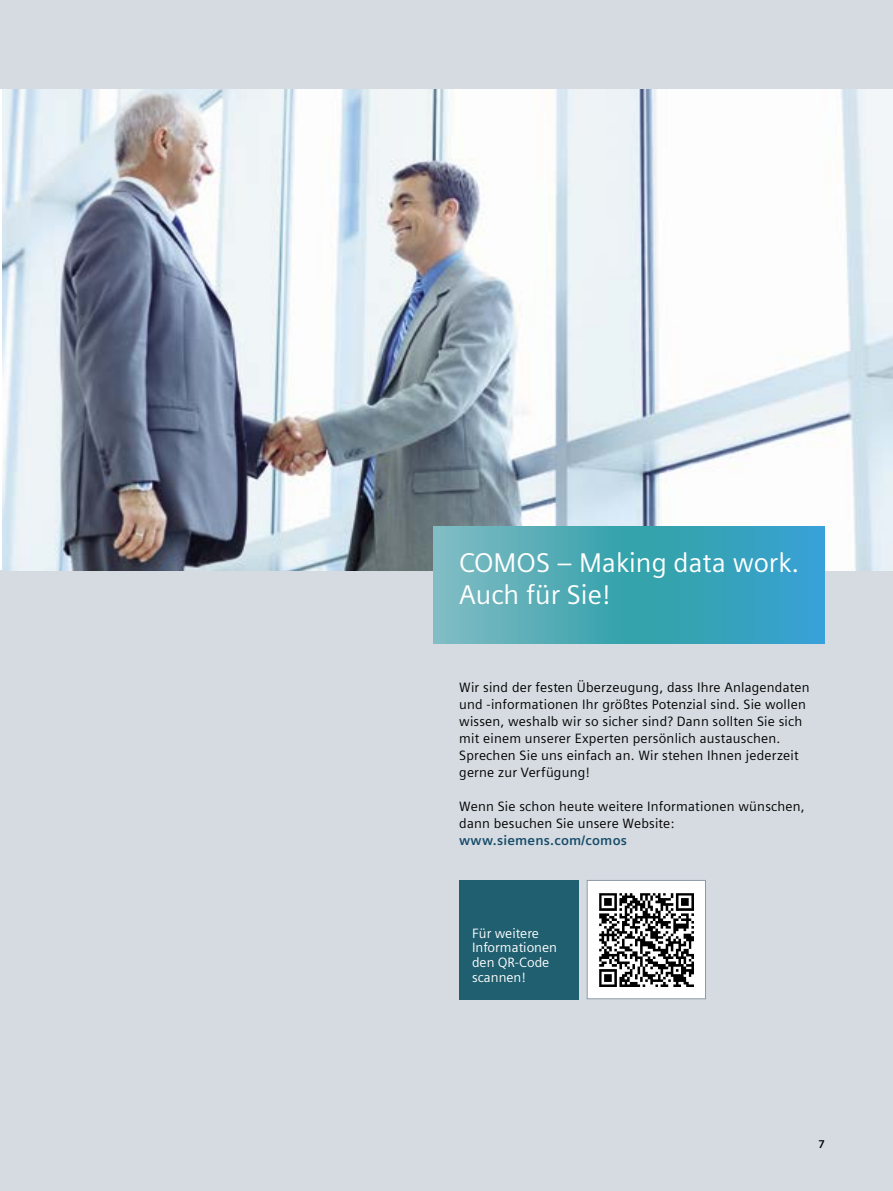
<style>
.page{position:relative;width:893px;height:1191px;background:#d5dbe1}
.page>*{position:absolute;margin:0;border:0;box-sizing:border-box;transform-origin:0 0}
.t1{font:27px/32.4px "Siemens Sans Global";color:#fff}
.t2{font:13.5px/17px "Siemens Sans Global";letter-spacing:.015em;color:#000}
.t3{font:13.5px/14.9px "Siemens Sans Global";color:#fff}
.t4{font:700 13.5px "Siemens Sans Global";letter-spacing:.015em;color:#174c6a}
.t5{font:700 11.25px "Siemens Sans Global";color:#000}
</style>
<div class="page">
<div style="left:459px;top:880px;width:119px;height:119px;background:#1f5f70"></div>
<div style="left:587px;top:880px;width:118px;height:118px;background:#fff"></div>
<img style="left:600px;top:893px;width:93px;height:93px">
<div style="left:587px;top:880px;width:119px;height:119px;border:1px solid #8c9aa6"></div>
<img style="left:2px;top:89px;width:891px;height:481px">
<svg style="left:434px;top:526px;width:390px;height:117px;background:#48a8ba"></svg>
<h1 class="t1" style="left:459px;top:547px;width:341px">COMOS – Making data work.<br>Auch für Sie!</h1>
<p class="t2" style="left:459px;top:679px;width:352px">Wir sind der festen Überzeugung, dass Ihre Anlagendaten und -informationen Ihr größtes Potenzial sind. Sie wollen wissen, weshalb wir so sicher sind? Dann sollten Sie sich mit einem unserer Experten persönlich austauschen.<br>Sprechen Sie uns einfach an. Wir stehen Ihnen jederzeit gerne zur Verfügung!</p>
<p class="t2" style="left:459px;top:798px;width:347px">Wenn Sie schon heute weitere Informationen wünschen, dann besuchen Sie unsere Website:</p>
<p class="t4" style="left:459px;top:832px;width:169px">www.siemens.com/comos</p>
<p class="t3" style="left:472px;top:926px;width:87px">Für weitere<br>Informationen den QR-Code scannen!</p>
<p class="t5" style="left:818px;top:1137px;width:8px">7</p>
</div>
